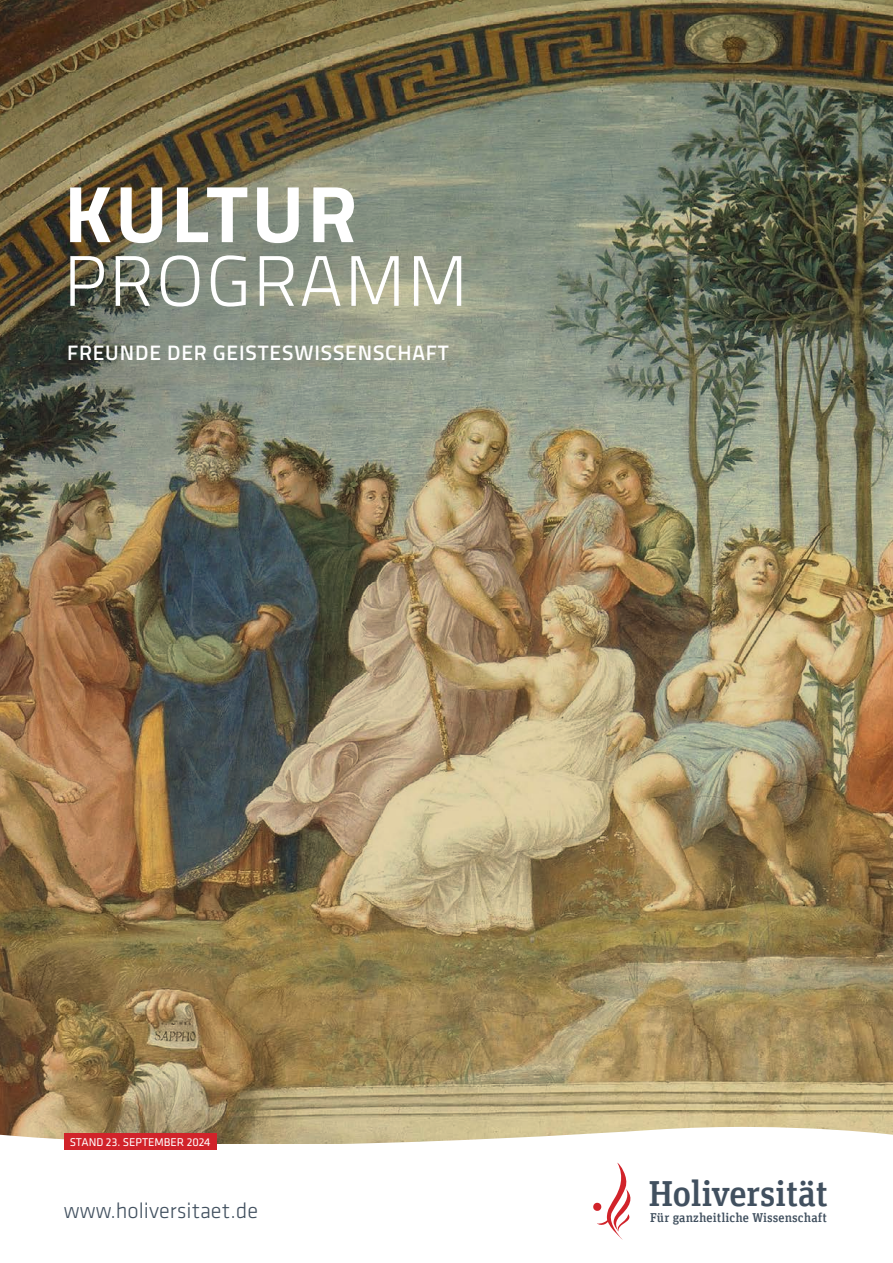
<style>
.page{position:relative;width:893px;height:1263px;background:#fff}
.page>*{position:absolute;margin:0;border:0;box-sizing:border-box;transform-origin:0 0}
.t1{font:700 80.4px "Titillium Web";letter-spacing:.04em;color:#fff}
.t2{font:300 71.55px "Titillium Web";letter-spacing:.04em;color:#fff}
.t3{font:500 36.15px "Unit Slab Offc Pro";letter-spacing:-.01em;color:#41505f}
.t4{font:300 22.5px "Klavika";color:#41505f}
.t5{font:600 21px "Titillium Web";letter-spacing:.04em;color:#fff}
.t6{font:500 12.9px "Unit Slab Offc Pro";letter-spacing:.01em;color:#41505f}
.t7{font:11.7px "Klavika";color:#fff}
</style>
<div class="page">
<img style="left:0;top:0;width:893px;height:1121px">
<svg style="left:0;top:1121px;width:893px;height:42px"></svg>
<svg style="left:593px;top:1163px;width:38px;height:77px"></svg>
<div style="left:64px;top:1133px;width:152px;height:17px;background:#d1232a"></div>
<h1 class="t1" style="left:64px;top:153px;width:295px">KULTUR</h1>
<h2 class="t2" style="left:64px;top:229px;width:405px">PROGRAMM</h2>
<p class="t5" style="left:67px;top:337px;width:383px">FREUNDE DER GEISTESWISSENSCHAFT</p>
<p class="t7" style="left:70px;top:1135px;width:142px">STAND 23. SEPTEMBER 2024</p>
<p class="t4" style="left:64px;top:1198px;width:196px">www.holiversitaet.de</p>
<h3 class="t3" style="left:648px;top:1168px;width:181px">Holiversität</h3>
<p class="t6" style="left:650px;top:1208px;width:178px">Für ganzheitliche Wissenschaft</p>
</div>
